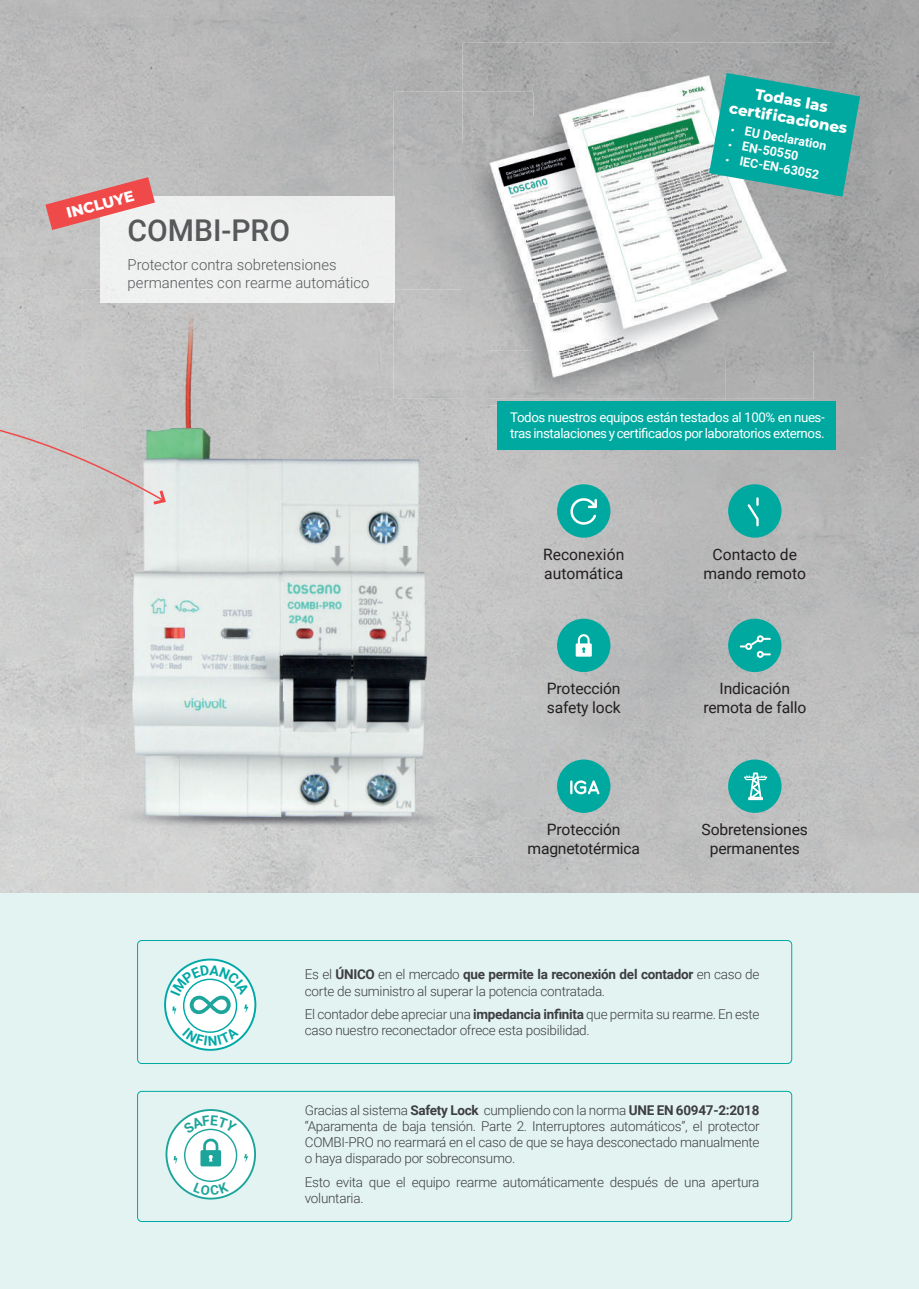
<style>
.page{position:relative;width:919px;height:1289px;background:#fff}
.page>*{position:absolute;margin:0;border:0;box-sizing:border-box;transform-origin:0 0}
.t1{font:500 30px "Roboto";color:#57585a}
.t2{font:15.6px/18.8px "Roboto";letter-spacing:-.01em;color:#231f20;text-align:center}
.t3{font:300 15px/18px "Roboto";color:#57585a}
.t4{font:800 15px/18px "Montserrat";color:#fff;text-align:center}
.t5{font:300 13.5px/16px "Roboto";letter-spacing:-.02em;color:#3e3e3f}
.t6{font:13.35px/15.9px "Roboto";letter-spacing:-.03em;color:#fff}
.t7{font:700 12.6px "Roboto";color:#fff}
.s1{font-family:"Myriad Pro";font-weight:400}
.s2{font-weight:700}
</style>
<div class="page">
<img style="left:0;top:0;width:408px;height:214px">
<img style="left:408px;top:0;width:102px;height:92px">
<img style="left:510px;top:0;width:408px;height:53px">
<img style="left:868px;top:53px;width:50px;height:840px">
<img style="left:0;top:214px;width:101px;height:679px">
<img style="left:766px;top:350px;width:102px;height:543px">
<div style="left:460px;top:405px;width:50px;height:488px;background:#c3c4c4"></div>
<img style="left:715px;top:399px;width:51px;height:494px">
<img style="left:510px;top:449px;width:205px;height:444px">
<img style="left:101px;top:871px;width:359px;height:22px">
<img style="left:98px;top:759px;width:366px;height:112px">
<img style="left:83px;top:303px;width:201px;height:502px">
<img style="left:284px;top:303px;width:150px;height:456px">
<div style="left:434px;top:399px;width:51px;height:457px;background:#c5c5c5"></div>
<img style="left:83px;top:804px;width:15px;height:52px">
<div style="left:100px;top:196px;width:293px;height:107px;background:#eef0ef"></div>
<svg style="left:45px;top:177px;width:110px;height:53px;background:#e09190"></svg>
<div style="left:557px;top:484px;width:53px;height:53px;background:#00a9a0;border-radius:50%"></div>
<svg style="left:570px;top:498px;width:27px;height:26px"></svg>
<div style="left:728px;top:484px;width:53px;height:53px;background:#00a9a0;border-radius:50%"></div>
<svg style="left:747px;top:497px;width:11px;height:29px"></svg>
<div style="left:557px;top:618px;width:53px;height:54px;background:#00a9a0;border-radius:50%"></div>
<div style="left:557px;top:759px;width:53px;height:53px;background:#00a9a0;border-radius:50%"></div>
<svg style="left:570px;top:780px;width:29px;height:14px"></svg>
<div style="left:728px;top:759px;width:53px;height:53px;background:#00a9a0;border-radius:50%"></div>
<svg style="left:744px;top:772px;width:23px;height:28px"></svg>
<div style="left:728px;top:618px;width:53px;height:54px;background:#00a9a0;border-radius:50%"></div>
<svg style="left:739px;top:635px;width:31px;height:23px"></svg>
<svg style="left:575px;top:634px;width:16px;height:22px"></svg>
<div style="left:497px;top:401px;width:338px;height:48px;background:#00a9a0"></div>
<div style="left:0;top:893px;width:918px;height:395px;background:#e2f3f2"></div>
<svg style="left:165px;top:959px;width:90px;height:90px"></svg>
<div style="left:164px;top:958px;width:92px;height:92px;border:2px solid #00a9a7;border-radius:50%"></div>
<div style="left:184px;top:979px;width:52px;height:53px;background:#fff;border-radius:50%"></div>
<svg style="left:166px;top:1109px;width:89px;height:89px;background:#e7f5f4"></svg>
<div style="left:165px;top:1109px;width:91px;height:90px;border:2px solid #1ea59b;border-radius:50%"></div>
<div style="left:185px;top:1129px;width:51px;height:52px;background:#fff;border-radius:50%"></div>
<svg style="left:244px;top:1154px;width:4px;height:7px"></svg>
<svg style="left:174px;top:1155px;width:3px;height:8px"></svg>
<img style="left:464px;top:399px;width:261px;height:6px">
<img style="left:497px;top:401px;width:228px;height:4px">
<img style="left:393px;top:92px;width:69px;height:198px">
<div style="left:393px;top:290px;width:71px;height:109px;background:#c3c2c2"></div>
<img style="left:393px;top:196px;width:1px;height:94px">
<svg style="left:393px;top:290px;width:1px;height:13px"></svg>
<img style="left:464px;top:350px;width:349px;height:49px">
<img style="left:533px;top:350px;width:262px;height:7px">
<img style="left:462px;top:43px;width:368px;height:49px">
<img style="left:830px;top:43px;width:53px;height:307px">
<img style="left:813px;top:197px;width:17px;height:153px">
<img style="left:462px;top:92px;width:71px;height:51px">
<img style="left:795px;top:197px;width:18px;height:153px">
<img style="left:462px;top:143px;width:2px;height:207px">
<img style="left:464px;top:118px;width:261px;height:232px">
<img style="left:464px;top:290px;width:21px;height:60px">
<img style="left:533px;top:69px;width:262px;height:74px">
<img style="left:725px;top:197px;width:70px;height:153px">
<div style="left:137px;top:940px;width:654px;height:123px;border:1px solid #00a9a0;border-radius:4px"></div>
<svg style="left:0;top:272px;width:166px;height:292px;background:#cacac9"></svg>
<svg style="left:150px;top:487px;width:18px;height:19px"></svg>
<div style="left:137px;top:1091px;width:654px;height:130px;border:1px solid #00a9a0;border-radius:4px"></div>
<svg style="left:709px;top:73px;width:151px;height:124px;background:#2faca6"></svg>
<svg style="left:170px;top:964px;width:79px;height:50px"></svg>
<svg style="left:182px;top:1026px;width:57px;height:20px"></svg>
<svg style="left:183px;top:1115px;width:54px;height:51px"></svg>
<svg style="left:193px;top:1181px;width:36px;height:14px"></svg>
<p class="t4" style="left:64px;top:203px;width:71px;rotate:-15deg">INCLUYE</p>
<h1 class="t1" style="left:128px;top:209px;width:164px">COMBI-PRO</h1>
<p class="t3" style="left:128px;top:255px;width:243px">Protector contra sobretensiones permanentes con rearme automático</p>
<p class="t4" style="left:734px;top:80px;width:121px;rotate:10deg">Todas las<br>certifi caciones</p>
<p class="t7" style="left:732px;top:120px;width:98px;rotate:10deg"><span class="s1">•</span> EU Declaration</p>
<p class="t7" style="left:730px;top:135px;width:72px;rotate:10deg"><span class="s1">•</span> EN-50550</p>
<p class="t7" style="left:727px;top:149px;width:96px;rotate:10deg"><span class="s1">•</span> IEC-EN-63052</p>
<p class="t6" style="left:510px;top:409px;width:316px">Todos nuestros equipos están testados al 100% en nues&shy;tras instalaciones y certificados por laboratorios externos.</p>
<p class="t2" style="left:543px;top:544px;width:83px;text-align:left">Reconexión automática</p>
<p class="t2" style="left:703px;top:544px;width:104px">Contacto de mando remoto</p>
<p class="t2" style="left:546px;top:678px;width:75px;text-align:left">Protección safety lock</p>
<p class="t2" style="left:703px;top:678px;width:104px">Indicación remota de fallo</p>
<p class="t2" style="left:527px;top:819px;width:114px">Protección magnetotérmica</p>
<p class="t2" style="left:701px;top:819px;width:108px">Sobretensiones permanentes</p>
<p class="t5" style="left:305px;top:966px;width:456px">Es el <span class="s2">ÚNICO</span> en el mercado <span class="s2">que permite la reconexión del contador</span> en caso de corte de suministro al superar la potencia contratada.</p>
<p class="t5" style="left:305px;top:1005px;width:456px">El contador debe apreciar una <span class="s2">impedancia infinita</span> que permita su rearme. En este caso nuestro reconectador ofrece esta posibilidad.</p>
<p class="t5" style="left:305px;top:1101px;width:456px;text-align:justify">Gracias al sistema <span class="s2">Safety Lock</span> cumpliendo con la norma <span class="s2">UNE EN 60947-2:2018 </span>“Aparamenta de baja tensión. Parte 2. Interruptores automáticos”, el protector COMBI-PRO no rearmará en el caso de que se haya desconectado manualmente o haya disparado por sobreconsumo.</p>
<p class="t5" style="left:305px;top:1173px;width:456px">Esto evita que el equipo rearme automáticamente después de una apertura voluntaria.</p>
</div>
